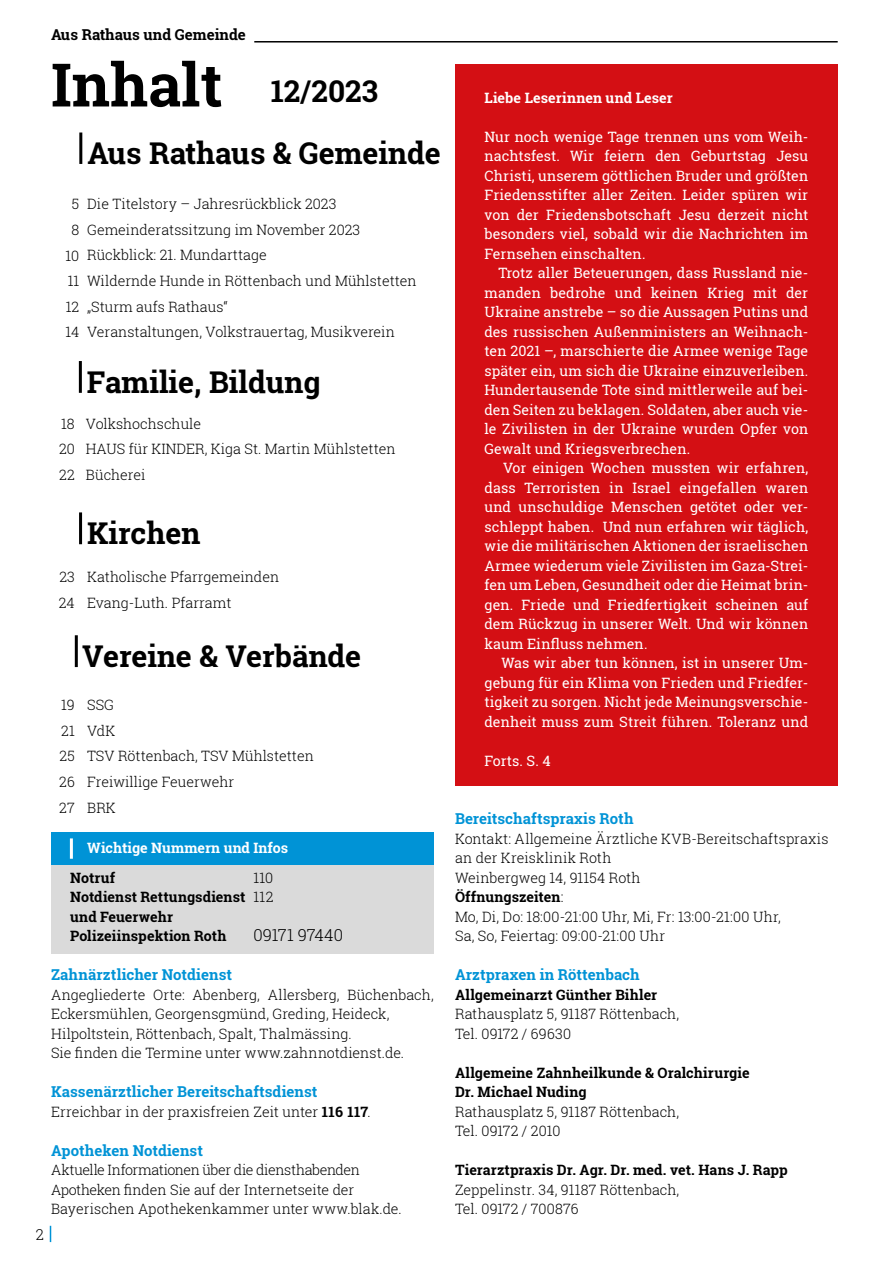
<style>
.page{position:relative;width:893px;height:1263px;background:#fff}
.page>*{position:absolute;margin:0;border:0;box-sizing:border-box;transform-origin:0 0}
.t1{font:700 30px "Roboto Slab";color:#000}
.t2{font:300 16.5px "Roboto Slab";color:#000}
.t3{font:700 15px "Roboto Slab";letter-spacing:.005em;color:#0093d6}
.t4{font:700 15px "Roboto Slab";color:#000}
.t5{font:300 15px "Roboto Slab";color:#000}
.t6{font:14.25px/19.5px "Roboto Slab";letter-spacing:.005em;color:#fff;text-align:justify}
.t7{font:300 14.25px/25.7px "Roboto Slab";color:#000}
.t8{font:700 14.25px/19.5px "Roboto Slab";letter-spacing:.005em;color:#000}
.t9{font:700 14.25px "Roboto Slab";color:#fff}
.s1{font-size:60px}
.s2{font-weight:700}
</style>
<div class="page">
<svg style="left:50px;top:1226px;width:1px;height:16px"></svg>
<hr style="left:254px;top:41px;width:584px;height:2px;background:#000">
<hr style="left:79px;top:132px;width:3px;height:32px;background:#000">
<div style="left:51px;top:832px;width:383px;height:33px;background:#0093d6"></div>
<hr style="left:70px;top:838px;width:3px;height:21px;background:#fff">
<div style="left:51px;top:865px;width:383px;height:89px;background:#dadada"></div>
<hr style="left:79px;top:361px;width:3px;height:32px;background:#000">
<hr style="left:79px;top:512px;width:3px;height:32px;background:#000">
<hr style="left:75px;top:635px;width:3px;height:32px;background:#000">
<div style="left:455px;top:64px;width:382px;height:721px;background:#d40f14"></div>
<p class="t4" style="left:51px;top:25px;width:196px">Aus Rathaus und Gemeinde</p>
<h1 class="t1" style="left:51px;top:71px;width:329px"><span class="s1">Inhalt</span> 12/2023</h1>
<h1 class="t1" style="left:88px;top:132px;width:355px">Aus Rathaus &amp; Gemeinde</h1>
<p class="t7" style="left:65px;top:191px;width:15px;text-align:center">5<br>8<br>10<br>11<br>12<br>14</p>
<p class="t7" style="left:87px;top:191px;width:331px">Die Titelstory – Jahresrückblick 2023<br>Gemeinderatssitzung im November 2023<br>Rückblick: 21. Mundarttage<br>Wildernde Hunde in Röttenbach und Mühlstetten „Sturm aufs Rathaus“<br>Veranstaltungen, Volkstrauertag, Musikverein</p>
<h1 class="t1" style="left:87px;top:361px;width:235px">Familie, Bildung</h1>
<p class="t7" style="left:59px;top:410px;width:17px;text-align:justify">18<br>20<br>22</p>
<p class="t7" style="left:86px;top:410px;width:311px">Volkshochschule<br>HAUS für KINDER, Kiga St. Martin Mühlstetten<br>Bücherei</p>
<p class="t7" style="left:59px;top:564px;width:17px">23<br>24</p>
<h1 class="t1" style="left:87px;top:513px;width:115px">Kirchen</h1>
<p class="t7" style="left:87px;top:564px;width:194px">Katholische Pfarrgemeinden<br>Evang-Luth. Pfarramt</p>
<h1 class="t1" style="left:82px;top:636px;width:281px">Vereine &amp; Verbände</h1>
<p class="t7" style="left:59px;top:692px;width:17px;text-align:justify">19<br>21<br>25<br>26<br>27</p>
<p class="t7" style="left:87px;top:692px;width:228px">SSG<br>VdK<br>TSV Röttenbach, TSV Mühlstetten<br>Freiwillige Feuerwehr<br>BRK</p>
<p class="t9" style="left:87px;top:838px;width:202px">Wichtige Nummern und Infos</p>
<p class="t8" style="left:70px;top:868px;width:177px">Notruf<br>Notdienst Rettungsdienst und Feuerwehr<br>Polizeiinspektion Roth</p>
<p class="t7" style="left:254px;top:867px;width:21px;line-height:19.5px">110<br>112</p>
<p class="t2" style="left:254px;top:924px;width:91px">09171 97440</p>
<p class="t5" style="left:36px;top:1224px;width:10px">2</p>
<p class="t3" style="left:51px;top:965px;width:182px">Zahnärztlicher Notdienst</p>
<p class="t7" style="left:51px;top:985px;width:384px;line-height:19.5px">Angegliederte Orte: Abenberg, Allersberg, Büchenbach, Eckersmühlen, Georgensgmünd, Greding, Heideck, Hilpoltstein, Röttenbach, Spalt, Thalmässing.<br>Sie finden die Termine unter www.zahnnotdienst.de.</p>
<p class="t3" style="left:51px;top:1082px;width:268px">Kassenärztlicher Bereitschaftsdienst</p>
<p class="t7" style="left:51px;top:1098px;width:321px">Erreichbar in der praxisfreien Zeit unter <span class="s2">116 117</span>.</p>
<p class="t3" style="left:51px;top:1140px;width:153px">Apotheken Notdienst</p>
<p class="t7" style="left:51px;top:1160px;width:352px;line-height:19.5px">Aktuelle Informationen über die diensthabenden<br>Apotheken finden Sie auf der Internetseite der<br>Bayerischen Apothekenkammer unter www.blak.de.</p>
<p class="t9" style="left:484px;top:88px;width:190px">Liebe Leserinnen und Leser</p>
<p class="t6" style="left:484px;top:127px;width:325px">Nur noch wenige Tage trennen uns vom Weih&shy;nachtsfest. Wir feiern den Geburtstag Jesu Christi, unserem göttlichen Bruder und größten Friedensstifter aller Zeiten. Leider spüren wir von der Friedensbotschaft Jesu derzeit nicht besonders viel, sobald wir die Nachrichten im Fernsehen einschalten.</p>
<p class="t6" style="left:484px;top:263px;width:325px;text-indent:14px">Trotz aller Beteuerungen, dass Russland nie&shy;manden bedrohe und keinen Krieg mit der Ukraine anstrebe – so die Aussagen Putins und des russischen Außenministers an Weihnach&shy;ten 2021 –, marschierte die Armee wenige Tage später ein, um sich die Ukraine einzuverleiben.<br>Hundertausende Tote sind mittlerweile auf bei&shy;den Seiten zu beklagen. Soldaten, aber auch vie&shy;le Zivilisten in der Ukraine wurden Opfer von Gewalt und Kriegsverbrechen.</p>
<p class="t6" style="left:484px;top:458px;width:325px;text-indent:19px">Vor einigen Wochen mussten wir erfahren, dass Terroristen in Israel eingefallen waren und unschuldige Menschen getötet oder ver&shy;schleppt haben. Und nun erfahren wir täglich, wie die militärischen Aktionen der israelischen Armee wiederum viele Zivilisten im Gaza-Strei&shy;fen um Leben, Gesundheit oder die Heimat brin&shy;gen. Friede und Friedfertigkeit scheinen auf dem Rückzug in unserer Welt. Und wir können kaum Einfluss nehmen.</p>
<p class="t6" style="left:484px;top:653px;width:325px;text-indent:17px">Was wir aber tun können, ist in unserer Um&shy;gebung für ein Klima von Frieden und Friedfer&shy;tigkeit zu sorgen. Nicht jede Meinungsverschie&shy;denheit muss zum Streit führen. Toleranz und</p>
<p class="t6" style="left:484px;top:751px;width:68px">Forts. S. 4</p>
<p class="t3" style="left:455px;top:809px;width:180px">Bereitschaftspraxis Roth</p>
<p class="t7" style="left:455px;top:829px;width:375px;line-height:19.5px">Kontakt: Allgemeine Ärztliche KVB-Bereitschaftspraxis an der Kreisklinik Roth<br>Weinbergweg 14, 91154 Roth<br><span class="s2">Öffnungszeiten</span>:<br>Mo, Di, Do: 18:00-21:00 Uhr, Mi, Fr: 13:00-21:00 Uhr,<br>Sa, So, Feiertag: 09:00-21:00 Uhr</p>
<p class="t3" style="left:455px;top:965px;width:186px">Arztpraxen in Röttenbach</p>
<p class="t8" style="left:455px;top:985px;width:204px">Allgemeinarzt Günther Bihler</p>
<p class="t7" style="left:455px;top:1004px;width:226px;line-height:19.5px">Rathausplatz 5, 91187 Röttenbach,<br>Tel. 09172 / 69630</p>
<p class="t8" style="left:455px;top:1063px;width:296px">Allgemeine Zahnheilkunde &amp; Oralchirurgie<br>Dr. Michael Nuding</p>
<p class="t7" style="left:455px;top:1101px;width:226px;line-height:19.5px">Rathausplatz 5, 91187 Röttenbach,<br>Tel. 09172 / 2010</p>
<p class="t8" style="left:455px;top:1160px;width:334px">Tierarztpraxis Dr. Agr. Dr. med. vet. Hans J. Rapp</p>
<p class="t7" style="left:455px;top:1179px;width:226px;line-height:19.5px">Zeppelinstr. 34, 91187 Röttenbach,<br>Tel. 09172 / 700876</p>
</div>
